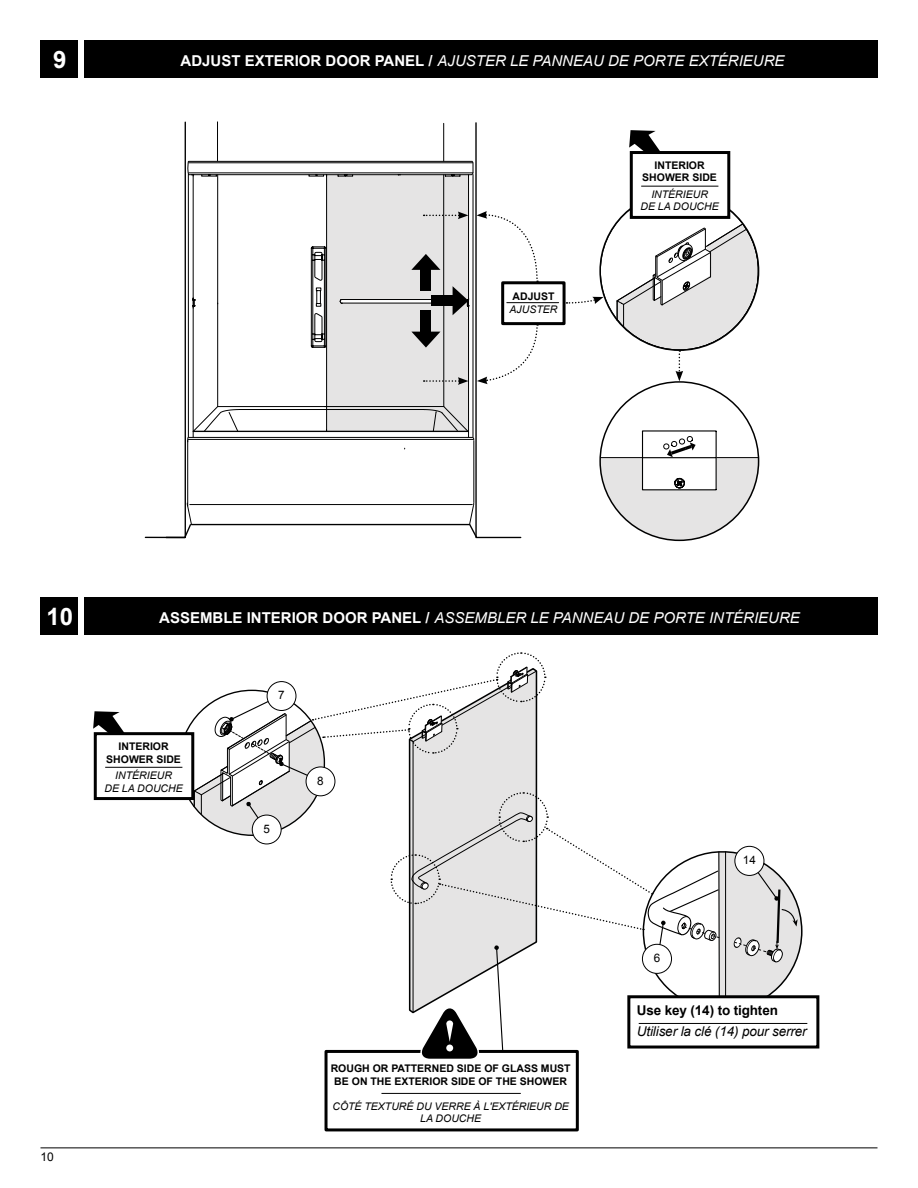
<style>
.page{position:relative;width:918px;height:1188px;background:#fff}
.page>*{position:absolute;margin:0;border:0;box-sizing:border-box;transform-origin:0 0}
.t1{font:700 24px "Arial";color:#fff}
.t2{font:italic 15px "Arial";color:#fff}
.t3{font:italic 13.5px "Arial";letter-spacing:-.01em;color:#000}
.t4{font:700 13.5px "Arial";letter-spacing:-.01em;color:#000}
.t5{font:12px "Arial";color:#000}
.t6{font:11.7px "Arial";color:#000}
.t7{font:700 10.5px/12.6px "Arial";color:#000;text-align:center}
.t8{font:italic 10.5px/12.6px "Arial";color:#000;text-align:center}
.s1{font-weight:700;font-style:normal}
.s2{font-weight:900;font-style:normal}
</style>
<div class="page">
<hr style="left:40px;top:1148px;width:838px;height:1px;background:#000">
<div style="left:84px;top:40px;width:794px;height:38px;background:#000"></div>
<div style="left:84px;top:597px;width:794px;height:38px;background:#000"></div>
<div style="left:40px;top:40px;width:38px;height:38px;background:#000"></div>
<div style="left:40px;top:597px;width:38px;height:38px;background:#000"></div>
<svg style="left:601px;top:425px;width:158px;height:115px"></svg>
<div style="left:501px;top:281px;width:65px;height:44px;border:3px solid #000"></div>
<hr style="left:507px;top:302px;width:52px;height:1px;background:#000101">
<svg style="left:566px;top:190px;width:193px;height:191px"></svg>
<svg style="left:144px;top:122px;width:395px;height:417px"></svg>
<svg style="left:629px;top:130px;width:31px;height:24px"></svg>
<div style="left:630px;top:151px;width:100px;height:68px;background:#fff;border:3px solid #000"></div>
<hr style="left:641px;top:186px;width:77px;height:1px;background:#000">
<div style="left:325px;top:1050px;width:254px;height:81px;border:3px solid #000"></div>
<hr style="left:381px;top:1093px;width:140px;height:1px;background:#000">
<div style="left:627px;top:995px;width:192px;height:54px;background:#fff;border:3px solid #000"></div>
<hr style="left:639px;top:1023px;width:168px;height:1px;background:#000">
<svg style="left:194px;top:652px;width:609px;height:409px"></svg>
<svg style="left:93px;top:711px;width:31px;height:24px"></svg>
<div style="left:94px;top:732px;width:100px;height:68px;background:#fff;border:3px solid #000"></div>
<hr style="left:105px;top:767px;width:77px;height:1px;background:#000">
<h1 class="t1" style="left:53px;top:44px;width:15px">9</h1>
<p class="t2" style="left:181px;top:51px;width:606px"><span class="s1">ADJUST EXTERIOR DOOR PANEL</span> <span class="s2">/</span> AJUSTER LE PANNEAU DE PORTE EXTÉRIEURE</p>
<p class="t7" style="left:513px;top:291px;width:43px">ADJUST</p>
<p class="t8" style="left:510px;top:303px;width:49px">AJUSTER</p>
<p class="t7" style="left:642px;top:159px;width:76px">INTERIOR<br>SHOWER SIDE</p>
<p class="t8" style="left:640px;top:188px;width:80px">INTÉRIEUR<br>DE LA DOUCHE</p>
<h1 class="t1" style="left:47px;top:600px;width:28px">10</h1>
<p class="t2" style="left:159px;top:608px;width:642px"><span class="s1">ASSEMBLE INTERIOR DOOR PANEL</span> <span class="s2">/</span> ASSEMBLER LE PANNEAU DE PORTE INTÉRIEURE</p>
<p class="t7" style="left:106px;top:740px;width:76px">INTERIOR<br>SHOWER SIDE</p>
<p class="t8" style="left:104px;top:769px;width:80px">INTÉRIEUR<br>DE LA DOUCHE</p>
<p class="t5" style="left:40px;top:1149px;width:15px">10</p>
<p class="t6" style="left:278px;top:687px;width:8px">7</p>
<p class="t6" style="left:263px;top:821px;width:8px">5</p>
<p class="t6" style="left:317px;top:773px;width:8px">8</p>
<p class="t7" style="left:331px;top:1062px;width:241px">ROUGH OR PATTERNED SIDE OF GLASS MUST<br>BE ON THE EXTERIOR SIDE OF THE SHOWER</p>
<p class="t8" style="left:332px;top:1100px;width:238px">CÔTÉ TEXTURÉ DU VERRE À L'EXTÉRIEUR DE<br>LA DOUCHE</p>
<p class="t6" style="left:654px;top:950px;width:8px">6</p>
<p class="t6" style="left:743px;top:852px;width:15px">14</p>
<p class="t4" style="left:637px;top:1002px;width:143px">Use key (14) to tighten</p>
<p class="t3" style="left:637px;top:1023px;width:171px">Utiliser la clé (14) pour serrer</p>
</div>
